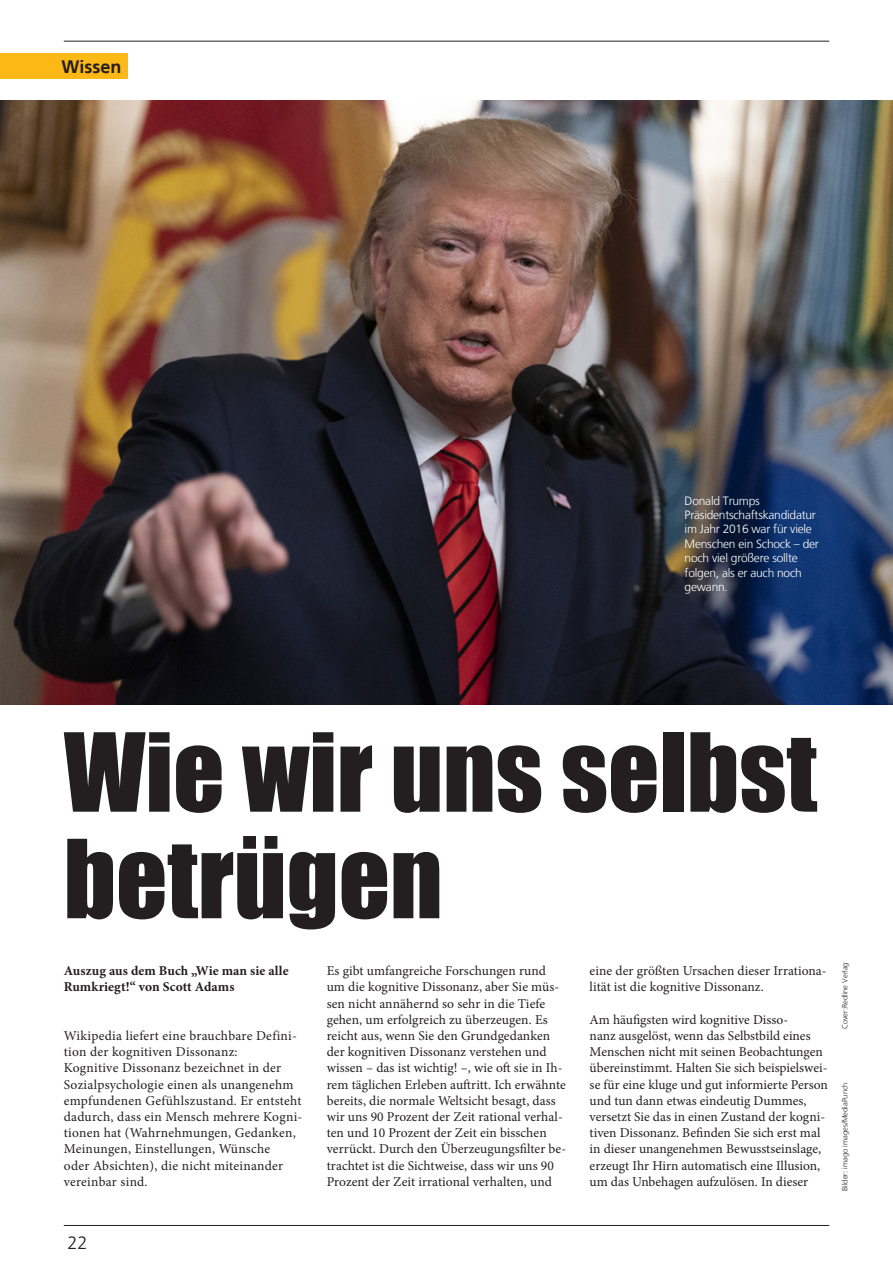
<style>
.page{position:relative;width:893px;height:1263px;background:#fff}
.page>*{position:absolute;margin:0;border:0;box-sizing:border-box;transform-origin:0 0}
.t1{font:100.5px/106.5px "Impact";color:#231f20}
.t2{font:700 18px "Frutiger LT";color:#231f20}
.t3{font:300 18px "Frutiger LT";color:#231f20}
.t4{font:13.5px/16.2px "Minion Pro";letter-spacing:.005em;color:#231f20}
.t5{font:700 13.5px/16.2px "Minion Pro";letter-spacing:.005em;color:#231f20}
.t6{font:300 12px/14.4px "Frutiger LT";letter-spacing:-.02em;color:#fff}
.t7{font:300 7.5px "Frutiger LT";color:#231f20}
</style>
<div class="page">
<img style="left:0;top:100px;width:893px;height:604px">
<hr style="left:64px;top:41px;width:765px;height:1px;background:#231f20">
<hr style="left:64px;top:1225px;width:765px;height:1px;background:#231f20">
<div style="left:0;top:53px;width:128px;height:26px;background:#fcb814"></div>
<h2 class="t2" style="left:62px;top:56px;width:61px">Wissen</h2>
<p class="t6" style="left:685px;top:493px;width:136px">Donald Trumps<br>Präsidentschaftskandidatur im Jahr 2016 war für viele<br>Menschen ein Schock – der noch viel größere sollte folgen, als er auch noch gewann.</p>
<h1 class="t1" style="left:64px;top:716px;width:755px">Wie wir uns selbst betrügen</h1>
<p class="t5" style="left:64px;top:963px;width:226px">Auszug aus dem Buch „Wie man sie alle<br>Rumkriegt!“ von Scott Adams</p>
<p class="t4" style="left:64px;top:1028px;width:240px">Wikipedia liefert eine brauchbare Defini&shy;tion der kognitiven Dissonanz:<br>Kognitive Dissonanz bezeichnet in der Sozialpsychologie einen als unangenehm empfundenen Gefühlszustand. Er entsteht dadurch, dass ein Mensch mehrere Kogni&shy;tionen hat (Wahrnehmungen, Gedanken, Meinungen, Einstellungen, Wünsche<br>oder Absichten), die nicht miteinander vereinbar sind.</p>
<p class="t4" style="left:327px;top:963px;width:241px">Es gibt umfangreiche Forschungen rund um die kognitive Dissonanz, aber Sie müs&shy;sen nicht annähernd so sehr in die Tiefe gehen, um erfolgreich zu überzeugen. Es reicht aus, wenn Sie den Grundgedanken der kognitiven Dissonanz verstehen und wissen – das ist wichtig! –, wie oft sie in Ih&shy;rem täglichen Erleben auftritt. Ich erwähnte bereits, die normale Weltsicht besagt, dass wir uns 90 Prozent der Zeit rational verhal&shy;ten und 10 Prozent der Zeit ein bisschen verrückt. Durch den Überzeugungsfilter be&shy;trachtet ist die Sichtweise, dass wir uns 90<br>Prozent der Zeit irrational verhalten, und</p>
<p class="t4" style="left:590px;top:963px;width:239px">eine der größten Ursachen dieser Irrationa&shy;lität ist die kognitive Dissonanz.</p>
<p class="t4" style="left:590px;top:1011px;width:240px">Am häufigsten wird kognitive Disso-<br>nanz ausgelöst, wenn das Selbstbild eines Menschen nicht mit seinen Beobachtungen übereinstimmt. Halten Sie sich beispielswei&shy;se für eine kluge und gut informierte Person und tun dann etwas eindeutig Dummes, versetzt Sie das in einen Zustand der kogni&shy;tiven Dissonanz. Befinden Sie sich erst mal in dieser unangenehmen Bewusstseinslage, erzeugt Ihr Hirn automatisch eine Illusion, um das Unbehagen aufzulösen. In dieser</p>
<p class="t7" style="left:841px;top:1029px;width:68px;rotate:-90deg">Cover:Redline Verlag</p>
<p class="t7" style="left:841px;top:1191px;width:110px;rotate:-90deg">Bilder: imago images/MediaPunch</p>
<h2 class="t3" style="left:68px;top:1233px;width:22px">22</h2>
</div>
